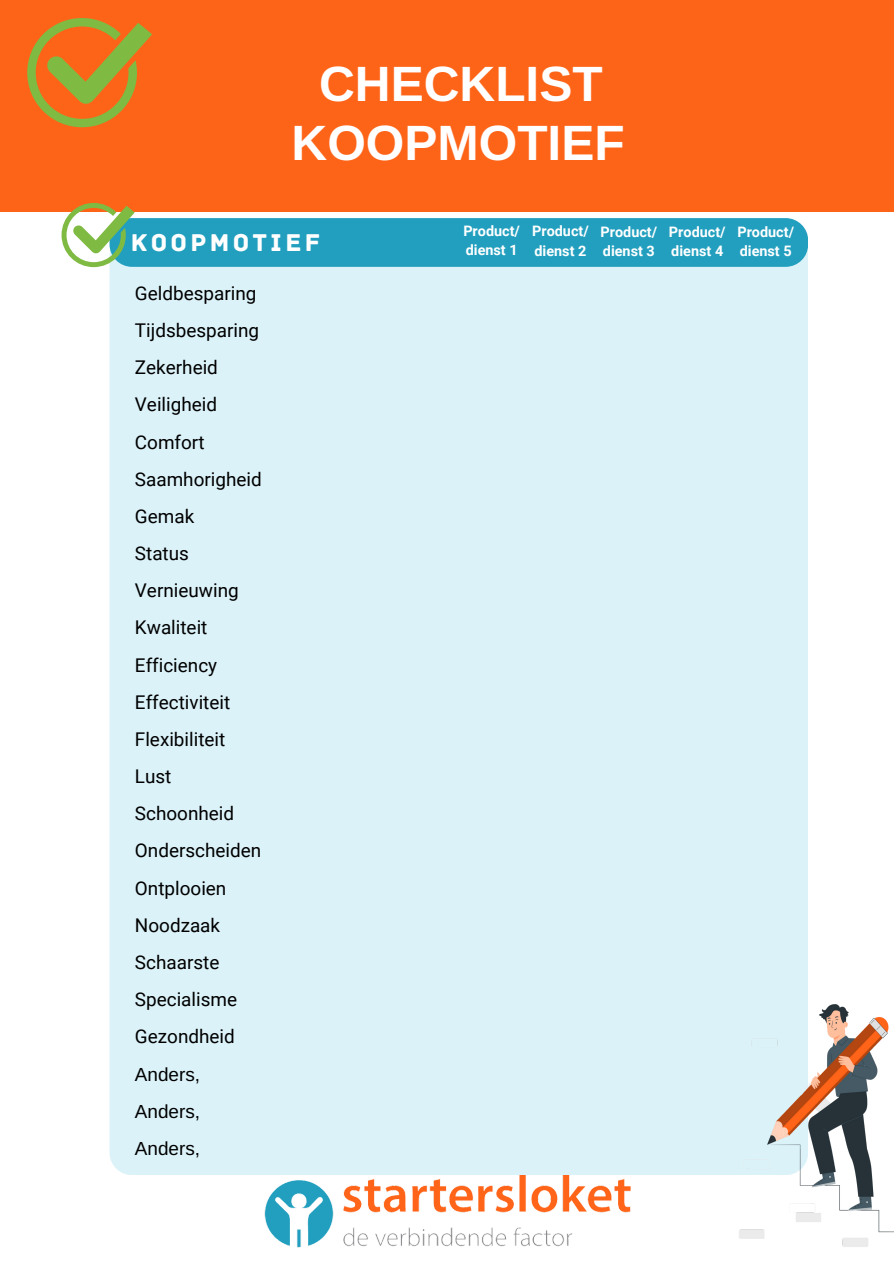
<style>
.page{position:relative;width:894px;height:1264px;background:#fff}
.page>*{position:absolute;margin:0;border:0;box-sizing:border-box;transform-origin:0 0}
.t1{font:700 49.5px/59.4px "Arimo";color:#fff;text-align:center}
.t2{font:25.5px "Archive";letter-spacing:.13em;color:#fff}
.t3{font:18.9px "Roboto";color:#000}
.t4{font:18.9px "Arimo";color:#000}
.t5{font:700 14.4px/19.2px "Roboto";color:#fff}
</style>
<div class="page">
<div style="left:0;top:0;width:893px;height:211px;background:#fe6418"></div>
<img style="left:264px;top:1175px;width:367px;height:73px">
<svg style="left:27px;top:18px;width:125px;height:109px"></svg>
<div style="left:109px;top:233px;width:699px;height:942px;background:#dbf2f9;border-radius:23px"></div>
<img style="left:739px;top:1004px;width:154px;height:243px">
<div style="left:109px;top:218px;width:699px;height:49px;background:#229fbf;border-radius:23px"></div>
<svg style="left:62px;top:203px;width:73px;height:64px"></svg>
<h1 class="t1" style="left:291px;top:54px;width:334px">CHECKLIST<br>KOOPMOTIEF</h1>
<p class="t2" style="left:131px;top:228px;width:191px">KOOPMOTIEF</p>
<p class="t3" style="left:135px;top:282px;width:123px">Geldbesparing</p>
<p class="t3" style="left:135px;top:319px;width:126px">Tijdsbesparing</p>
<p class="t3" style="left:135px;top:356px;width:84px">Zekerheid</p>
<p class="t3" style="left:135px;top:394px;width:84px">Veiligheid</p>
<p class="t3" style="left:135px;top:431px;width:71px">Comfort</p>
<p class="t3" style="left:135px;top:468px;width:128px">Saamhorigheid</p>
<p class="t3" style="left:135px;top:505px;width:61px">Gemak</p>
<p class="t3" style="left:135px;top:542px;width:55px">Status</p>
<p class="t3" style="left:135px;top:579px;width:105px">Vernieuwing</p>
<p class="t3" style="left:135px;top:617px;width:74px">Kwaliteit</p>
<p class="t3" style="left:135px;top:654px;width:84px">Efficiency</p>
<p class="t3" style="left:135px;top:691px;width:97px">Effectiviteit</p>
<p class="t3" style="left:135px;top:728px;width:92px">Flexibiliteit</p>
<p class="t3" style="left:135px;top:765px;width:38px">Lust</p>
<p class="t3" style="left:135px;top:802px;width:101px">Schoonheid</p>
<p class="t3" style="left:135px;top:840px;width:128px">Onderscheiden</p>
<p class="t3" style="left:135px;top:877px;width:93px">Ontplooien</p>
<p class="t3" style="left:135px;top:914px;width:87px">Noodzaak</p>
<p class="t3" style="left:135px;top:951px;width:86px">Schaarste</p>
<p class="t3" style="left:135px;top:988px;width:104px">Specialisme</p>
<p class="t3" style="left:135px;top:1025px;width:101px">Gezondheid</p>
<p class="t4" style="left:135px;top:1063px;width:67px">Anders,</p>
<p class="t4" style="left:135px;top:1100px;width:67px">Anders,</p>
<p class="t4" style="left:135px;top:1137px;width:67px">Anders,</p>
<p class="t5" style="left:463px;top:221px;width:58px">Product/ dienst 1</p>
<p class="t5" style="left:532px;top:222px;width:58px">Product/ dienst 2</p>
<p class="t5" style="left:600px;top:223px;width:58px">Product/ dienst 3</p>
<p class="t5" style="left:668px;top:223px;width:58px">Product/ dienst 4</p>
<p class="t5" style="left:737px;top:223px;width:58px">Product/ dienst 5</p>
</div>
